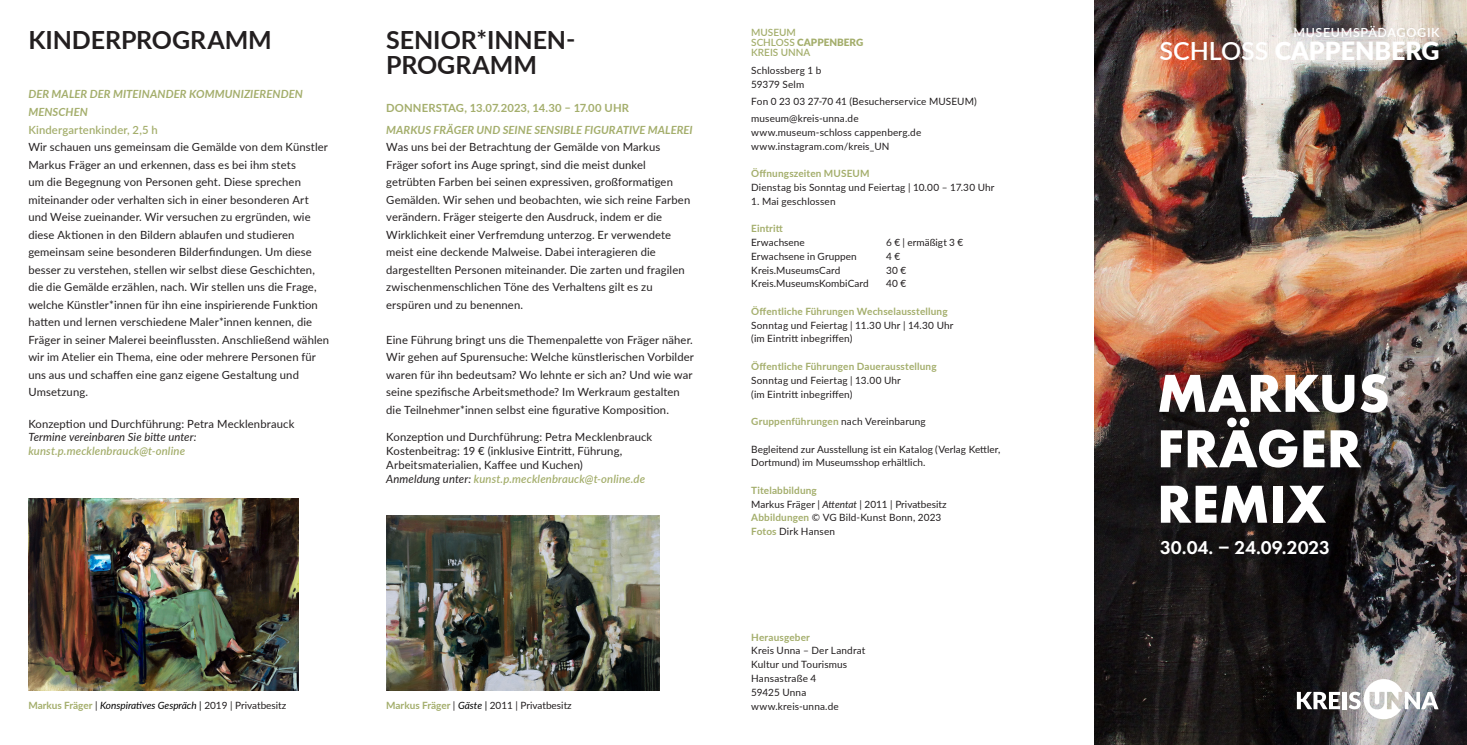
<style>
.page{position:relative;width:1467px;height:745px;background:#fff}
.page>*{position:absolute;margin:0;border:0;box-sizing:border-box;transform-origin:0 0}
.t1{font:700 55.38px/55.4px "Futura PT";color:#fff}
.t2{font:700 25px/25px "Lato";letter-spacing:-.005em;color:#231f20}
.t3{font:900 25px "Lato";color:#fff}
.t4{font:600 25px "Lucida Sans";color:#fff}
.t5{font:600 19.25px "Futura PT";color:#fff}
.t6{font:600 12.5px "Lato";letter-spacing:.055em;color:#fff}
.t7{font:12.5px "Lucida Sans";letter-spacing:.05em;color:#fff}
.t8{font:11.25px/17.5px "Lato";letter-spacing:.01em;color:#231f20}
.t9{font:italic 700 11.25px/17.5px "Lato";letter-spacing:.005em;color:#a4ae6c}
.t10{font:italic 600 11.25px "Lato";letter-spacing:.01em;color:#a4ae6c}
.t11{font:700 11.25px "Lato";letter-spacing:.01em;color:#a4ae6c}
.t12{font:italic 11.25px "Lato";letter-spacing:.01em;color:#231f20}
.t13{font:600 11.25px "Lato";letter-spacing:.015em;color:#a4ae6c}
.Absatzformat_1{font:10px/13.8px "Lato";letter-spacing:.01em;color:#231f20}
.t14{font:700 10px "Lato";letter-spacing:.015em;color:#a4ae6c}
.Bildunterschrift_02{font:italic 10px "Lato";color:#000}
.Bildunterschrift_02-2{font:10px "Lato";color:#231f20}
.t15{font:900 10px "Lato";color:#a4ae6c}
.t16{font:600 10px "Lato";color:#a4ae6c}
.s1{font-weight:400;color:#231f20}
.s2{font-weight:700;font-style:normal;color:#a4ae6c}
.s3{font-style:normal;color:#231f20}
.s4{font-style:normal}
.s5{font-weight:700;color:#a4ae6c}
.s6{font-style:italic;color:#000}
.s7{color:#000}
.s8{font-weight:600}
.s9{font-style:italic}
.s10{font-weight:400}
</style>
<div class="page">
<img style="left:1095px;top:0;width:372px;height:744px">
<img style="left:28px;top:498px;width:271px;height:192px">
<img style="left:386px;top:515px;width:274px;height:175px">
<svg style="left:1296px;top:691px;width:44px;height:17px"></svg>
<hr style="left:1343px;top:691px;width:4px;height:17px;background:#fff">
<svg style="left:1348px;top:678px;width:91px;height:40px"></svg>
<p class="t2" style="left:28px;top:26px;width:245px">KINDERPROGRAMM</p>
<p class="t9" style="left:28px;top:85px;width:276px">DER MALER DER MITEINANDER KOMMUNIZIERENDEN<br>MENSCHEN</p>
<p class="t13" style="left:28px;top:121px;width:131px">Kindergartenkinder, 2,5 h</p>
<p class="t8" style="left:28px;top:138px;width:302px">Wir schauen uns gemeinsam die Gemälde von dem Künstler Markus Fräger an und erkennen, dass es bei ihm stets<br>um die Begegnung von Personen geht. Diese sprechen miteinander oder verhalten sich in einer besonderen Art und Weise zueinander. Wir versuchen zu ergründen, wie diese Aktionen in den Bildern ablaufen und studieren gemeinsam seine besonderen Bilderfindungen. Um diese besser zu verstehen, stellen wir selbst diese Geschichten, die die Gemälde erzählen, nach. Wir stellen uns die Frage, welche Künstler*innen für ihn eine inspirierende Funktion hatten und lernen verschiedene Maler*innen kennen, die Fräger in seiner Malerei beeinflussten. Anschließend wählen wir im Atelier ein Thema, eine oder mehrere Personen für uns aus und schaffen eine ganz eigene Gestaltung und Umsetzung.</p>
<p class="t8" style="left:28px;top:414px;width:268px">Konzeption und Durchführung: Petra Mecklenbrauck</p>
<p class="t12" style="left:28px;top:429px;width:170px">Termine vereinbaren Sie bitte unter:</p>
<p class="t10" style="left:28px;top:442px;width:158px">kunst.p.mecklenbrauck@t-online</p>
<p class="t2" style="left:386px;top:26px;width:191px">SENIOR*INNEN-<br>PROGRAMM</p>
<p class="t11" style="left:386px;top:100px;width:244px">DONNERSTAG, 13.07.2023, 14.30 – 17.00 UHR</p>
<p class="t9" style="left:386px;top:120px;width:308px">MARKUS FRÄGER UND SEINE SENSIBLE FIGURATIVE MALEREI</p>
<p class="t8" style="left:386px;top:138px;width:306px">Was uns bei der Betrachtung der Gemälde von Markus Fräger sofort ins Auge springt, sind die meist dunkel getrübten Farben bei seinen expressiven, großformatigen Gemälden. Wir sehen und beobachten, wie sich reine Farben verändern. Fräger steigerte den Ausdruck, indem er die Wirklichkeit einer Verfremdung unterzog. Er verwendete meist eine deckende Malweise. Dabei interagieren die dargestellten Personen miteinander. Die zarten und fragilen zwischenmenschlichen Töne des Verhaltens gilt es zu erspüren und zu benennen.</p>
<p class="t8" style="left:386px;top:330px;width:309px">Eine Führung bringt uns die Themenpalette von Fräger näher.<br>Wir gehen auf Spurensuche: Welche künstlerischen Vorbilder waren für ihn bedeutsam? Wo lehnte er sich an? Und wie war seine spezifische Arbeitsmethode? Im Werkraum gestalten die Teilnehmer*innen selbst eine figurative Komposition.</p>
<p class="t8" style="left:386px;top:428px;width:268px">Konzeption und Durchführung: Petra Mecklenbrauck</p>
<p class="t8" style="left:386px;top:443px;width:238px;line-height:13.8px">Kostenbeitrag: 19 € (inklusive Eintritt, Führung,<br>Arbeitsmaterialien, Kaffee und Kuchen)</p>
<p class="t10" style="left:386px;top:470px;width:260px"><span class="s1">Anmeldung unter:</span> kunst.p.mecklenbrauck@t-online.de</p>
<p class="Bildunterschrift_02" style="left:28px;top:698px;width:260px"><span class="s2">Markus Fräger</span> <span class="s3">|</span> Konspiratives Gespräch <span class="s4">|</span> <span class="s3">2019 | Privatbesitz</span></p>
<p class="Bildunterschrift_02-2" style="left:386px;top:698px;width:187px"><span class="s5">Markus Fräger</span> | <span class="s6">Gäste</span> <span class="s7">|</span> 2011 | Privatbesitz</p>
<p class="t16" style="left:751px;top:25px;width:46px">MUSEUM</p>
<p class="t15" style="left:751px;top:35px;width:114px"><span class="s8">SCHLOSS</span> CAPPENBERG</p>
<p class="t16" style="left:751px;top:45px;width:61px">KREIS UNNA</p>
<p class="Absatzformat_1" style="left:751px;top:63px;width:72px">Schlossberg 1 b</p>
<p class="Absatzformat_1" style="left:751px;top:77px;width:55px">59379 Selm</p>
<p class="Absatzformat_1" style="left:751px;top:94px;width:227px">Fon 0 23 03 27-70 41 (Besucherservice MUSEUM)</p>
<p class="Absatzformat_1" style="left:751px;top:111px;width:109px">museum@kreis-unna.de</p>
<p class="Absatzformat_1" style="left:751px;top:125px;width:172px">www.museum-schloss cappenberg.de</p>
<p class="Absatzformat_1" style="left:751px;top:139px;width:140px">www.instagram.com/kreis_UN</p>
<p class="t14" style="left:751px;top:166px;width:120px">Öffnungszeiten MUSEUM</p>
<p class="Absatzformat_1" style="left:751px;top:180px;width:245px">Dienstag bis Sonntag und Feiertag | 10.00 – 17.30 Uhr</p>
<p class="Absatzformat_1" style="left:751px;top:194px;width:86px">1. Mai geschlossen</p>
<p class="t14" style="left:751px;top:221px;width:33px">Eintritt</p>
<p class="Absatzformat_1" style="left:751px;top:235px;width:55px">Erwachsene</p>
<p class="Absatzformat_1" style="left:886px;top:235px;width:79px">6 € | ermäßigt 3 €</p>
<p class="Absatzformat_1" style="left:751px;top:249px;width:107px">Erwachsene in Gruppen</p>
<p class="Absatzformat_1" style="left:886px;top:249px;width:15px">4 €</p>
<p class="Absatzformat_1" style="left:751px;top:262px;width:91px">Kreis.MuseumsCard</p>
<p class="Absatzformat_1" style="left:886px;top:262px;width:21px">30 €</p>
<p class="Absatzformat_1" style="left:751px;top:276px;width:119px">Kreis.MuseumsKombiCard</p>
<p class="Absatzformat_1" style="left:886px;top:276px;width:21px">40 €</p>
<p class="t14" style="left:751px;top:304px;width:198px">Öffentliche Führungen Wechselausstellung</p>
<p class="Absatzformat_1" style="left:751px;top:317px;width:204px">Sonntag und Feiertag | 11.30 Uhr | 14.30 Uhr</p>
<p class="Absatzformat_1" style="left:751px;top:331px;width:103px">(im Eintritt inbegriffen)</p>
<p class="t14" style="left:751px;top:359px;width:187px">Öffentliche Führungen Dauerausstellung</p>
<p class="Absatzformat_1" style="left:751px;top:372px;width:151px">Sonntag und Feiertag | 13.00 Uhr (im Eintritt inbegriffen)</p>
<p class="t14" style="left:751px;top:414px;width:176px">Gruppenführungen <span class="s1">nach Vereinbarung</span></p>
<p class="Absatzformat_1" style="left:751px;top:441px;width:251px">Begleitend zur Ausstellung ist ein Katalog (Verlag Kettler,<br>Dortmund) im Museumsshop erhältlich.</p>
<p class="t14" style="left:751px;top:482px;width:67px">Titelabbildung</p>
<p class="Absatzformat_1" style="left:751px;top:496px;width:197px">Markus Fräger | <span class="s9">Attentat</span> | 2011 | Privatbesitz</p>
<p class="Absatzformat_1" style="left:751px;top:510px;width:192px"><span class="s5">Abbildungen</span> © VG Bild-Kunst Bonn, 2023</p>
<p class="Absatzformat_1" style="left:751px;top:524px;width:85px"><span class="s5">Fotos</span> Dirk Hansen</p>
<p class="t14" style="left:751px;top:629px;width:60px">Herausgeber</p>
<p class="Absatzformat_1" style="left:751px;top:643px;width:116px">Kreis Unna – Der Landrat</p>
<p class="Absatzformat_1" style="left:751px;top:656px;width:98px">Kultur und Tourismus</p>
<p class="Absatzformat_1" style="left:751px;top:670px;width:67px">Hansastraße 4</p>
<p class="Absatzformat_1" style="left:751px;top:684px;width:57px">59425 Unna</p>
<p class="Absatzformat_1" style="left:751px;top:698px;width:89px">www.kreis-unna.de</p>
<p class="t6" style="left:1293px;top:24px;width:148px">MUSEUMSPÄDAGOGIK</p>
<p class="t7" style="left:1298px;top:26px;width:57px">MUSEUM</p>
<p class="t4" style="left:1199px;top:36px;width:242px"><span class="s10">HAUS</span> OPHERDICKE</p>
<p class="t3" style="left:1159px;top:32px;width:282px"><span class="s8">SCHLOSS</span> CAPPENBERG</p>
<p class="t1" style="left:1157px;top:364px;width:234px">MARKUS<br>FRÄGER<br>REMIX</p>
<p class="t5" style="left:1160px;top:535px;width:172px">30.04. – 24.09.2023</p>
</div>
